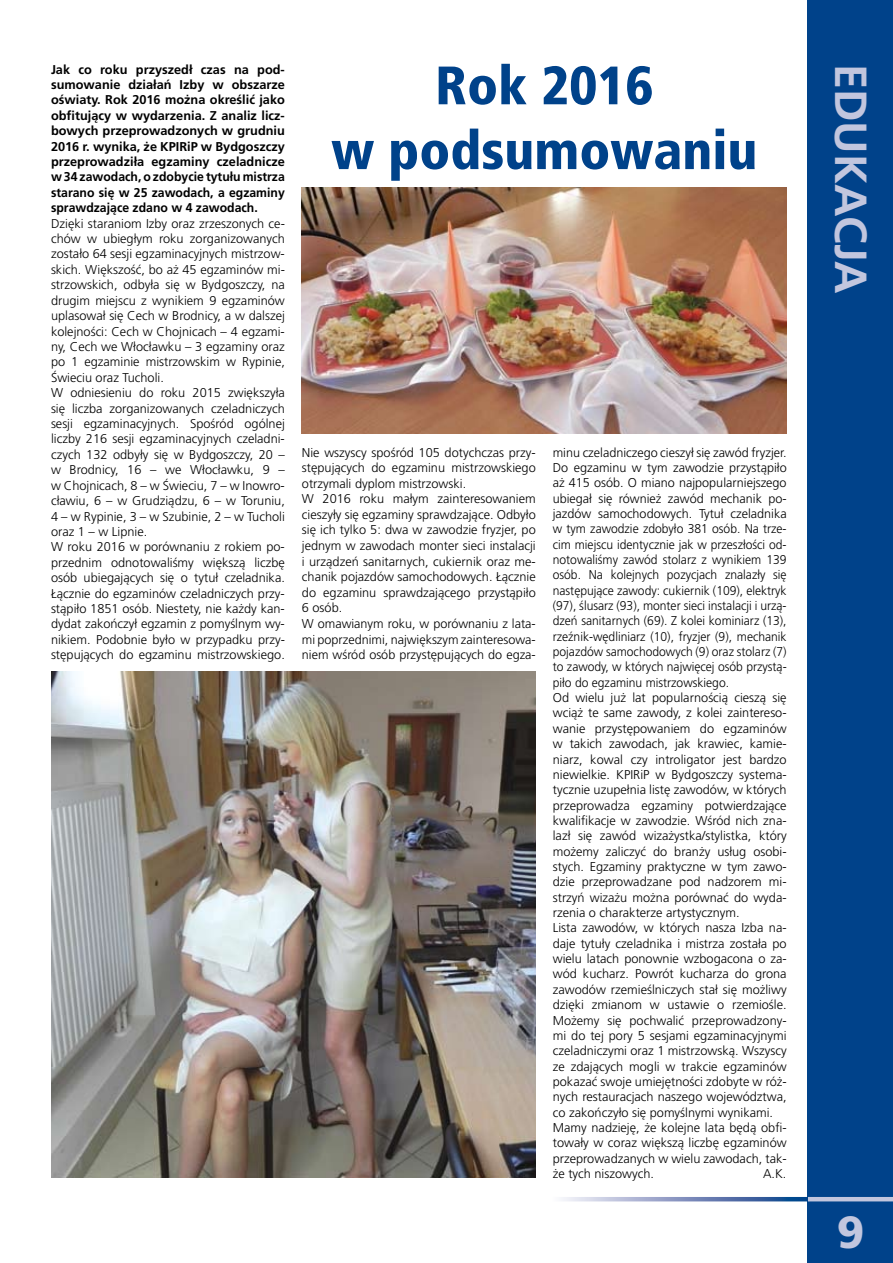
<style>
.page{position:relative;width:893px;height:1263px;background:#fff}
.page>*{position:absolute;margin:0;border:0;box-sizing:border-box;transform-origin:0 0}
.t1{font:900 condensed 54px/64.8px "Frutiger LTCE";color:#00428a;text-align:center}
.t2{font:700 45px "Frutiger CE";color:#c2c6de}
.t3{font:900 45px "Frutiger CE";color:#c2c6de}
.t4{font:300 12.75px/15.3px "Frutiger CE";color:#000}
.t5{font:700 12.75px/15.5px "Frutiger CE";color:#000;text-align:justify}
</style>
<div class="page">
<div style="left:808px;top:0;width:85px;height:1263px;background:#00428a"></div>
<hr style="left:808px;top:1197px;width:85px;height:4px;background:#c2c6de">
<svg style="left:562px;top:1197px;width:246px;height:4px"></svg>
<img style="left:51px;top:672px;width:485px;height:506px">
<img style="left:302px;top:187px;width:485px;height:247px">
<p class="t5" style="left:51px;top:61px;width:235px">Jak co roku przyszedł czas na pod&shy;sumowanie działań Izby w obszarze oświaty. Rok 2016 można określić jako obfitujący w wydarzenia. Z analiz licz&shy;bowych przeprowadzonych w grudniu 2016 r. wynika, że KPIRiP w Bydgoszczy przeprowadziła egzaminy czeladnicze w 34 zawodach, o zdobycie tytułu mistrza starano się w 25 zawodach, a egzaminy sprawdzające zdano w 4 zawodach.</p>
<p class="t4" style="left:51px;top:215px;width:235px">Dzięki staraniom Izby oraz zrzeszonych ce&shy;chów w ubiegłym roku zorganizowanych zostało 64 sesji egzaminacyjnych mistrzow&shy;skich. Większość, bo aż 45 egzaminów mi&shy;strzowskich, odbyła się w Bydgoszczy, na drugim miejscu z wynikiem 9 egzaminów uplasował się Cech w Brodnicy, a w dalszej kolejności: Cech w Chojnicach – 4 egzami&shy;ny, Cech we Włocławku – 3 egzaminy oraz po 1 egzaminie mistrzowskim w Rypinie, Świeciu oraz Tucholi.<br>W odniesieniu do roku 2015 zwiększyła się liczba zorganizowanych czeladniczych sesji egzaminacyjnych. Spośród ogólnej liczby 216 sesji egzaminacyjnych czeladni&shy;czych 132 odbyły się w Bydgoszczy, 20 – w Brodnicy, 16 – we Włocławku, 9 – w Chojnicach, 8 – w Świeciu, 7 – w Inowro&shy;cławiu, 6 – w Grudziądzu, 6 – w Toruniu, 4 – w Rypinie, 3 – w Szubinie, 2 – w Tucholi oraz 1 – w Lipnie.<br>W roku 2016 w porównaniu z rokiem po&shy;przednim odnotowaliśmy większą liczbę osób ubiegających się o tytuł czeladnika.<br>Łącznie do egzaminów czeladniczych przy&shy;stąpiło 1851 osób. Niestety, nie każdy kan&shy;dydat zakończył egzamin z pomyślnym wy&shy;nikiem. Podobnie było w przypadku przy&shy;stępujących do egzaminu mistrzowskiego.</p>
<h1 class="t1" style="left:331px;top:53px;width:428px">Rok 2016<br>w podsumowaniu</h1>
<p class="t4" style="left:302px;top:444px;width:235px">Nie wszyscy spośród 105 dotychczas przy&shy;stępujących do egzaminu mistrzowskiego otrzymali dyplom mistrzowski.<br>W 2016 roku małym zainteresowaniem cieszyły się egzaminy sprawdzające. Odbyło się ich tylko 5: dwa w zawodzie fryzjer, po jednym w zawodach monter sieci instalacji i urządzeń sanitarnych, cukiernik oraz me&shy;chanik pojazdów samochodowych. Łącznie do egzaminu sprawdzającego przystąpiło 6 osób.<br>W omawianym roku, w porównaniu z lata&shy;mi poprzednimi, największym zainteresowa&shy;niem wśród osób przystępujących do egza-</p>
<p class="t4" style="left:553px;top:444px;width:235px">minu czeladniczego cieszył się zawód fryzjer.<br>Do egzaminu w tym zawodzie przystąpiło aż 415 osób. O miano najpopularniejszego ubiegał się również zawód mechanik po&shy;jazdów samochodowych. Tytuł czeladnika w tym zawodzie zdobyło 381 osób. Na trze&shy;cim miejscu identycznie jak w przeszłości od&shy;notowaliśmy zawód stolarz z wynikiem 139 osób. Na kolejnych pozycjach znalazły się następujące zawody: cukiernik (109), elektryk (97), ślusarz (93), monter sieci instalacji i urzą&shy;dzeń sanitarnych (69). Z kolei kominiarz (13), rzeźnik-wędliniarz (10), fryzjer (9), mechanik pojazdów samochodowych (9) oraz stolarz (7) to zawody, w których najwięcej osób przystą&shy;piło do egzaminu mistrzowskiego.<br>Od wielu już lat popularnością cieszą się wciąż te same zawody, z kolei zaintereso&shy;wanie przystępowaniem do egzaminów w takich zawodach, jak krawiec, kamie&shy;niarz, kowal czy introligator jest bardzo niewielkie. KPIRiP w Bydgoszczy systema&shy;tycznie uzupełnia listę zawodów, w których przeprowadza egzaminy potwierdzające kwalifikacje w zawodzie. Wśród nich zna&shy;lazł się zawód wizażystka/stylistka, który możemy zaliczyć do branży usług osobi&shy;stych. Egzaminy praktyczne w tym zawo&shy;dzie przeprowadzane pod nadzorem mi&shy;strzyń wizażu można porównać do wyda&shy;rzenia o charakterze artystycznym.<br>Lista zawodów, w których nasza Izba na&shy;daje tytuły czeladnika i mistrza została po wielu latach ponownie wzbogacona o za&shy;wód kucharz. Powrót kucharza do grona zawodów rzemieślniczych stał się możliwy dzięki zmianom w ustawie o rzemiośle.<br>Możemy się pochwalić przeprowadzony&shy;mi do tej pory 5 sesjami egzaminacyjnymi czeladniczymi oraz 1 mistrzowską. Wszyscy ze zdających mogli w trakcie egzaminów pokazać swoje umiejętności zdobyte w róż&shy;nych restauracjach naszego województwa, co zakończyło się pomyślnymi wynikami.<br>Mamy nadzieję, że kolejne lata będą obfi&shy;towały w coraz większą liczbę egzaminów przeprowadzanych w wielu zawodach, tak&shy;że tych niszowych.</p>
<p class="t4" style="left:763px;top:1166px;width:25px">A.K.</p>
<h2 class="t2" style="left:878px;top:64px;width:231px;rotate:90deg">edu kacja</h2>
<h2 class="t3" style="left:837px;top:1205px;width:29px">9</h2>
</div>
